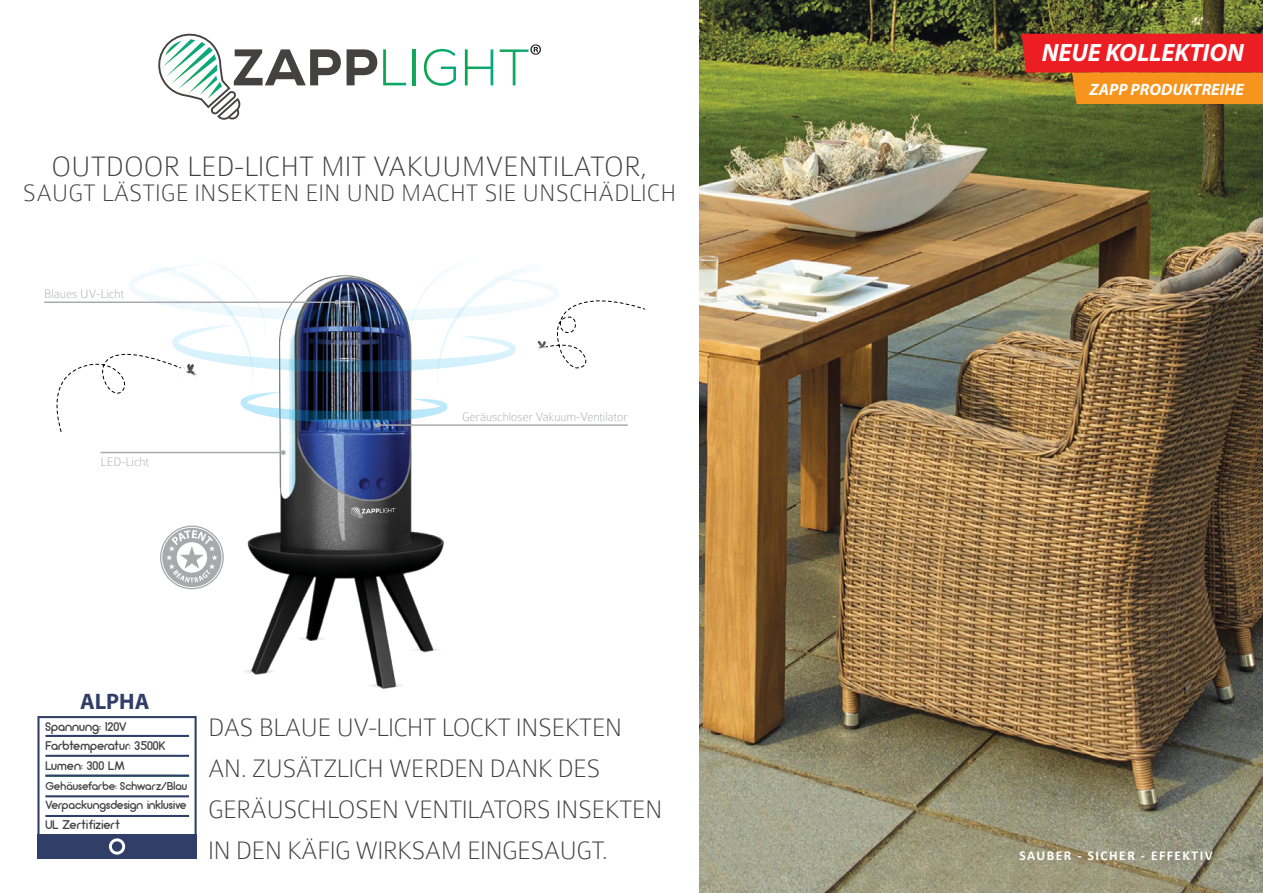
<style>
.page{position:relative;width:1263px;height:893px;background:#fff}
.page>*{position:absolute;margin:0;border:0;box-sizing:border-box;transform-origin:0 0}
.t1{font:100 30px "Colaborate";color:#414042}
.t2{font:100 27px/41px "Colaborate";letter-spacing:-.025em;color:#414042}
.t3{font:100 25.5px "Colaborate";color:#414042}
.t4{font:italic 700 25.2px "Myriad Pro";color:#fff}
.t5{font:700 22.5px "Myriad";color:#313e67}
.t6{font:italic 700 16.5px "Myriad Pro";color:#fff}
.t7{font:700 13.5px "Calibri";letter-spacing:.11em;color:#fff}
.t8{font:100 13.05px "Colaborate";color:#a7a9ac}
.t9{font:12.6px/19.6px "Arciform";letter-spacing:.005em;color:#414042}
.t10{font:12.6px "Arciform";letter-spacing:.03em;color:#414042}
.t11{font:12px "Arciform";letter-spacing:.005em;color:#414042}
.t12{font:11.55px "Arciform";letter-spacing:.005em;color:#414042}
</style>
<div class="page">
<img style="left:699px;top:0;width:564px;height:893px">
<svg style="left:158px;top:33px;width:183px;height:87px"></svg>
<svg style="left:347px;top:49px;width:30px;height:36px"></svg>
<svg style="left:383px;top:49px;width:23px;height:36px"></svg>
<hr style="left:413px;top:49px;width:2px;height:36px;background:#0da75d">
<svg style="left:424px;top:49px;width:32px;height:37px"></svg>
<svg style="left:465px;top:49px;width:28px;height:36px"></svg>
<svg style="left:500px;top:44px;width:41px;height:41px"></svg>
<svg style="left:1022px;top:34px;width:241px;height:70px;background:#e45123"></svg>
<svg style="left:37px;top:716px;width:160px;height:143px"></svg>
<img style="left:186px;top:432px;width:258px;height:288px">
<svg style="left:350px;top:506px;width:46px;height:12px"></svg>
<svg style="left:281px;top:450px;width:5px;height:5px"></svg>
<hr style="left:101px;top:452px;width:182px;height:1px;background:#a7a9ac">
<svg style="left:44px;top:264px;width:602px;height:168px"></svg>
<hr style="left:44px;top:302px;width:293px;height:1px;background:#a7a9ac">
<svg style="left:160px;top:525px;width:64px;height:64px"></svg>
<p class="t1" style="left:52px;top:151px;width:598px">OUTDOOR LED-LICHT MIT VAKUUMVENTILATOR,</p>
<p class="t3" style="left:23px;top:180px;width:655px">SAUGT LÄSTIGE INSEKTEN EIN UND MACHT SIE UNSCHÄDLICH</p>
<p class="t8" style="left:44px;top:287px;width:81px">Blaues UV-Licht</p>
<p class="t8" style="left:101px;top:455px;width:50px">LED-Licht</p>
<p class="t8" style="left:462px;top:410px;width:167px">Geräuschloser Vakuum-Ventilator</p>
<p class="t5" style="left:80px;top:689px;width:71px">ALPHA</p>
<p class="t9" style="left:45px;top:716px;width:121px">Spannung: 120V<br>Farbtemperatur: 3500K<br>Lumen: 300 LM</p>
<p class="t12" style="left:45px;top:778px;width:143px">Gehäusefarbe: Schwarz/Blau</p>
<p class="t11" style="left:45px;top:798px;width:143px">Verpackungsdesign inklusive</p>
<p class="t10" style="left:45px;top:817px;width:76px">UL Zertifiziert</p>
<p class="t2" style="left:208px;top:707px;width:456px">DAS BLAUE UV-LICHT LOCKT INSEKTEN AN. ZUSÄTZLICH WERDEN DANK DES GERÄUSCHLOSEN VENTILATORS INSEKTEN IN DEN KÄFIG WIRKSAM EINGESAUGT.</p>
<p class="t4" style="left:1042px;top:36px;width:204px">NEUE KOLLEKTION</p>
<p class="t6" style="left:1089px;top:78px;width:156px">ZAPP PRODUKTREIHE</p>
<p class="t7" style="left:1019px;top:846px;width:195px">SAUBER - SICHER - EFFEKTIV</p>
</div>
